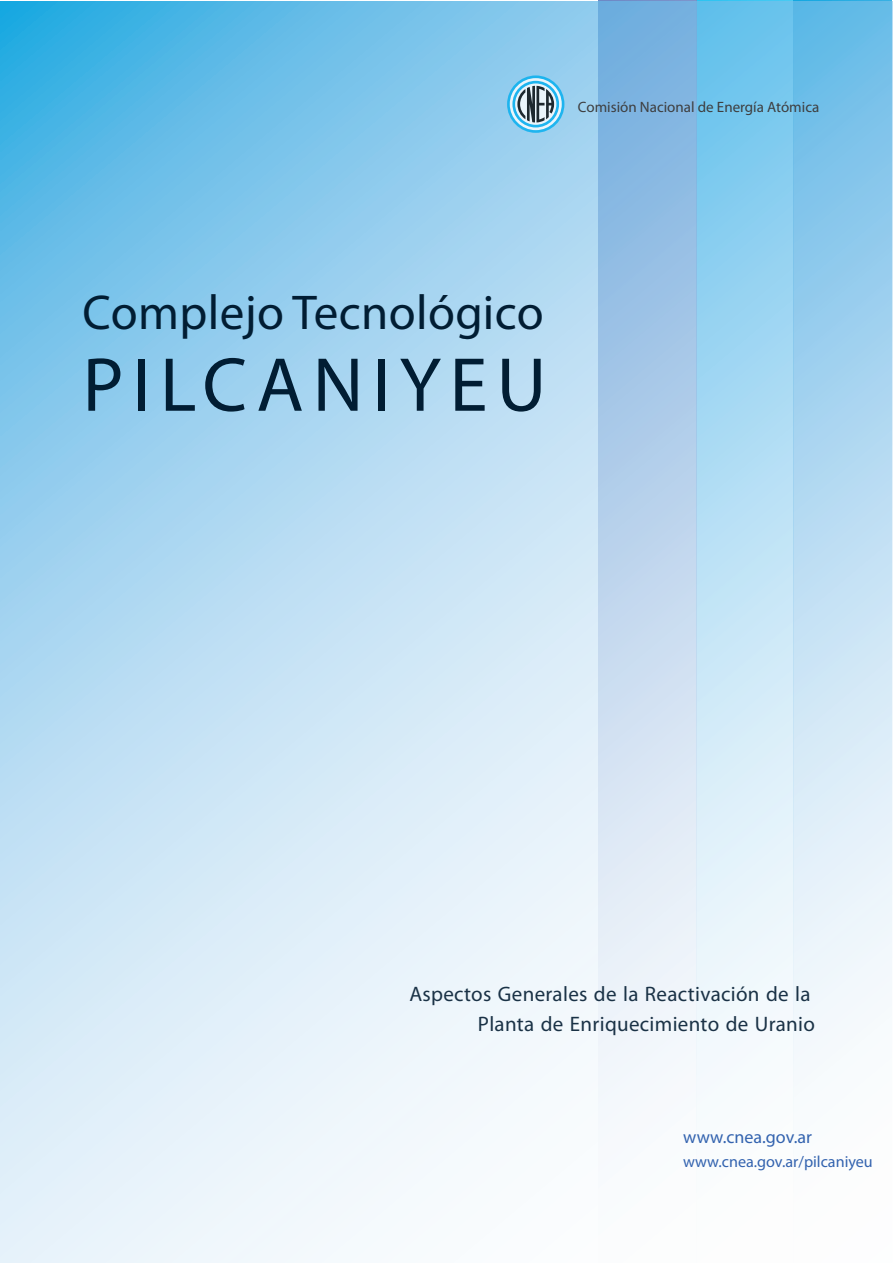
<style>
.page{position:relative;width:893px;height:1263px;background:#fff}
.page>*{position:absolute;margin:0;border:0;box-sizing:border-box;transform-origin:0 0}
.t1{font:77.1px "Myriad Pro";letter-spacing:.115em;color:#011d33}
.t2{font:49.05px "Myriad Pro";letter-spacing:.01em;color:#011d33}
.t3{font:21px/29.7px "Myriad Pro";letter-spacing:.015em;color:#1a3246;text-align:right}
.t4{font:18px "Myriad Pro";color:#3363af}
.t5{font:16.05px "Myriad Pro";color:#3363af}
.t6{font:15px "Myriad Pro";color:#3e3e3f}
</style>
<div class="page">
<img style="left:0;top:0;width:893px;height:1263px">
<p class="t6" style="left:578px;top:97px;width:243px">Comisión Nacional de Energía Atómica</p>
<h2 class="t2" style="left:83px;top:282px;width:463px">Complejo Tecnológico</h2>
<h1 class="t1" style="left:83px;top:337px;width:465px">PILCANIYEU</h1>
<p class="t3" style="left:409px;top:979px;width:407px">Aspectos Generales de la Reactivación de la<br>Planta de Enriquecimiento de Uranio</p>
<p class="t4" style="left:683px;top:1126px;width:130px">www.cnea.gov.ar</p>
<p class="t5" style="left:683px;top:1151px;width:191px">www.cnea.gov.ar/pilcaniyeu</p>
</div>
